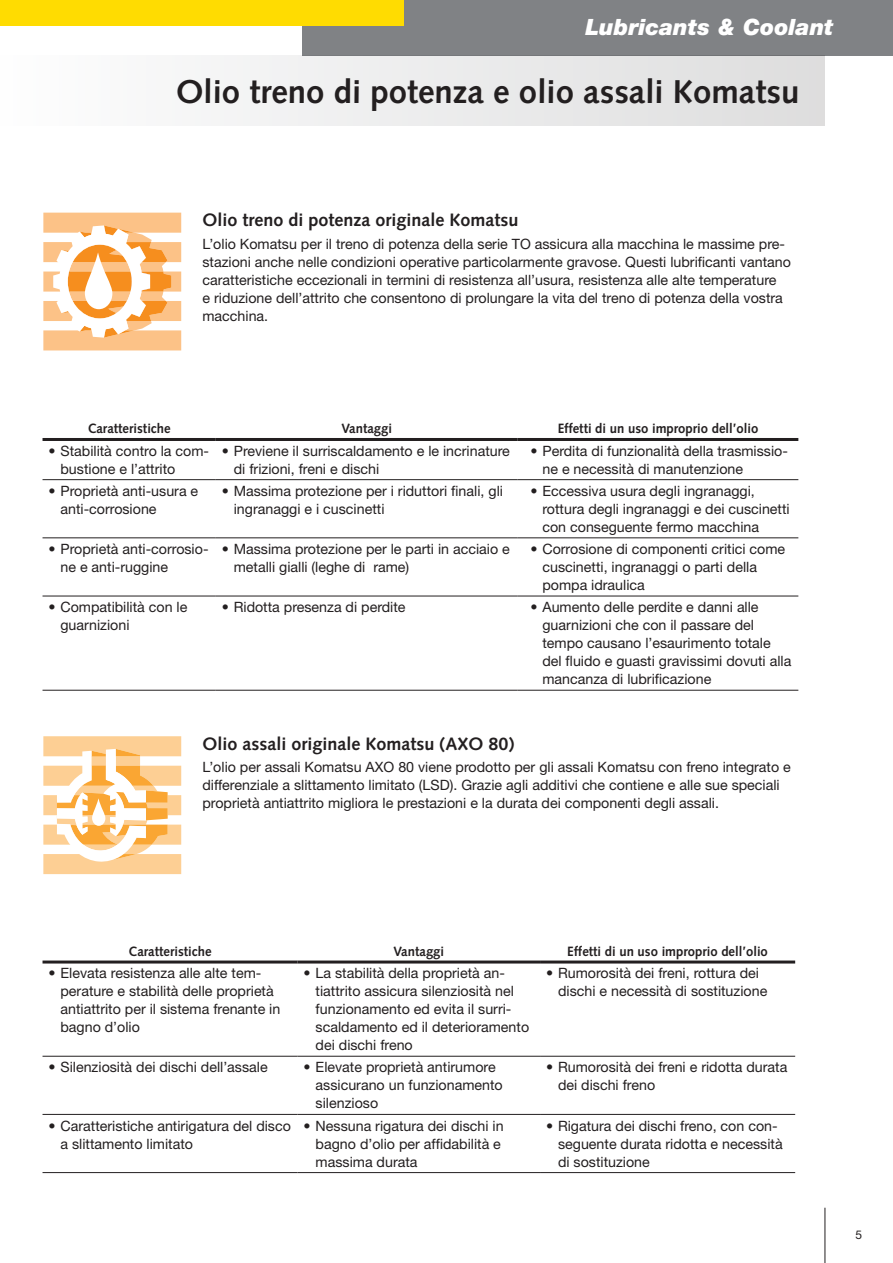
<style>
.page{position:relative;width:893px;height:1263px;background:#fff}
.page>*{position:absolute;margin:0;border:0;box-sizing:border-box;transform-origin:0 0}
.t1{font:700 33px "Syntax LTCE";color:#231f20}
.t2{font:italic 900 22.5px "Helvetica Neue LT Pro";color:#fff}
.t3{font:700 18px "Syntax LTCE";color:#231f20}
.t4{font:14.25px/18px "Helvetica Neue LT Pro";color:#231f20}
.t5{font:700 13.5px "Syntax LTCE";color:#231f20}
.t6{font:12px "Helvetica Neue LT Pro";color:#231f20}
</style>
<div class="page">
<div style="left:303px;top:0;width:590px;height:55px;background:#808285"></div>
<div style="left:0;top:55px;width:825px;height:70px;background:linear-gradient(to right,#fdfdfe,#ddddde)"></div>
<div style="left:0;top:0;width:404px;height:26px;background:#ffdc01"></div>
<svg style="left:43px;top:213px;width:138px;height:137px"></svg>
<svg style="left:43px;top:736px;width:138px;height:138px"></svg>
<hr style="left:825px;top:1208px;width:1px;height:55px;background:#231f20">
<hr style="left:43px;top:479px;width:173px;height:1px;background:#231f20">
<hr style="left:216px;top:479px;width:302px;height:1px;background:#231f20">
<hr style="left:518px;top:479px;width:280px;height:1px;background:#231f20">
<hr style="left:43px;top:537px;width:173px;height:1px;background:#231f20">
<hr style="left:216px;top:537px;width:302px;height:1px;background:#231f20">
<hr style="left:518px;top:537px;width:280px;height:1px;background:#231f20">
<hr style="left:43px;top:596px;width:173px;height:1px;background:#231f20">
<hr style="left:216px;top:596px;width:302px;height:1px;background:#231f20">
<hr style="left:518px;top:596px;width:280px;height:1px;background:#231f20">
<hr style="left:43px;top:690px;width:173px;height:1px;background:#231f20">
<hr style="left:216px;top:690px;width:302px;height:1px;background:#231f20">
<hr style="left:518px;top:690px;width:280px;height:1px;background:#231f20">
<hr style="left:43px;top:438px;width:173px;height:3px;background:#231f20">
<hr style="left:216px;top:438px;width:302px;height:3px;background:#231f20">
<hr style="left:518px;top:438px;width:280px;height:3px;background:#231f20">
<hr style="left:43px;top:1056px;width:255px;height:1px;background:#231f20">
<hr style="left:298px;top:1056px;width:242px;height:1px;background:#231f20">
<hr style="left:540px;top:1056px;width:255px;height:1px;background:#231f20">
<hr style="left:43px;top:1114px;width:255px;height:1px;background:#231f20">
<hr style="left:298px;top:1114px;width:242px;height:1px;background:#231f20">
<hr style="left:540px;top:1114px;width:255px;height:1px;background:#231f20">
<hr style="left:43px;top:1172px;width:255px;height:1px;background:#231f20">
<hr style="left:298px;top:1172px;width:242px;height:1px;background:#231f20">
<hr style="left:540px;top:1172px;width:255px;height:1px;background:#231f20">
<hr style="left:43px;top:960px;width:255px;height:3px;background:#231f20">
<hr style="left:298px;top:960px;width:242px;height:3px;background:#231f20">
<hr style="left:540px;top:960px;width:255px;height:3px;background:#231f20">
<h2 class="t2" style="left:585px;top:14px;width:249px">Lubricants &amp; Coolant</h2>
<h1 class="t1" style="left:176px;top:73px;width:625px">Olio treno di potenza e olio assali Komatsu</h1>
<p class="t3" style="left:202px;top:210px;width:318px">Olio treno di potenza originale Komatsu</p>
<p class="t4" style="left:202px;top:234px;width:590px">L’olio Komatsu per il treno di potenza della serie TO assicura alla macchina le massime pre&shy;stazioni anche nelle condizioni operative particolarmente gravose. Questi lubrificanti vantano caratteristiche eccezionali in termini di resistenza all’usura, resistenza alle alte temperature<br>e riduzione dell’attrito che consentono di prolungare la vita del treno di potenza della vostra macchina.</p>
<p class="t5" style="left:88px;top:421px;width:84px">Caratteristiche</p>
<p class="t5" style="left:341px;top:421px;width:52px">Vantaggi</p>
<p class="t5" style="left:558px;top:421px;width:202px">Effetti di un uso improprio dell’olio</p>
<p class="t4" style="left:61px;top:441px;width:150px;text-indent:-12px">• Stabilità contro la com&shy;bustione e l’attrito</p>
<p class="t4" style="left:234px;top:441px;width:278px;text-indent:-12px">• Previene il surriscaldamento e le incrinature di frizioni, freni e dischi</p>
<p class="t4" style="left:542px;top:441px;width:247px;text-indent:-12px">• Perdita di funzionalità della trasmissio&shy;ne e necessità di manutenzione</p>
<p class="t4" style="left:61px;top:481px;width:139px;text-indent:-12px">• Proprietà anti-usura e anti-corrosione</p>
<p class="t4" style="left:234px;top:481px;width:271px;text-indent:-12px">• Massima protezione per i riduttori finali, gli ingranaggi e i cuscinetti</p>
<p class="t4" style="left:542px;top:481px;width:249px;text-indent:-12px">• Eccessiva usura degli ingranaggi, rottura degli ingranaggi e dei cuscinetti con conseguente fermo macchina</p>
<p class="t4" style="left:60px;top:540px;width:150px;text-indent:-12px">• Proprietà anti-corrosio&shy;ne e anti-ruggine</p>
<p class="t4" style="left:234px;top:540px;width:278px;text-indent:-12px">• Massima protezione per le parti in acciaio e metalli gialli (leghe di rame)</p>
<p class="t4" style="left:542px;top:540px;width:244px;text-indent:-12px">• Corrosione di componenti critici come cuscinetti, ingranaggi o parti della pompa idraulica</p>
<p class="t4" style="left:60px;top:598px;width:128px;text-indent:-12px">• Compatibilità con le guarnizioni</p>
<p class="t4" style="left:222px;top:598px;width:185px">• Ridotta presenza di perdite</p>
<p class="t4" style="left:542px;top:598px;width:250px;text-indent:-12px">• Aumento delle perdite e danni alle guarnizioni che con il passare del tempo causano l’esaurimento totale del fluido e guasti gravissimi dovuti alla mancanza di lubrificazione</p>
<p class="t3" style="left:202px;top:733px;width:313px">Olio assali originale Komatsu (AXO 80)</p>
<p class="t4" style="left:202px;top:758px;width:590px">L’olio per assali Komatsu AXO 80 viene prodotto per gli assali Komatsu con freno integrato e differenziale a slittamento limitato (LSD). Grazie agli additivi che contiene e alle sue speciali proprietà antiattrito migliora le prestazioni e la durata dei componenti degli assali.</p>
<p class="t5" style="left:129px;top:944px;width:84px">Caratteristiche</p>
<p class="t5" style="left:393px;top:944px;width:52px">Vantaggi</p>
<p class="t5" style="left:567px;top:944px;width:202px">Effetti di un uso improprio dell’olio</p>
<p class="t4" style="left:61px;top:964px;width:221px;text-indent:-12px">• Elevata resistenza alle alte tem&shy;perature e stabilità delle proprietà antiattrito per il sistema frenante in bagno d’olio</p>
<p class="t4" style="left:316px;top:964px;width:215px;text-indent:-12px">• La stabilità della proprietà an&shy;tiattrito assicura silenziosità nel funzionamento ed evita il surri&shy;scaldamento ed il deterioramento dei dischi freno</p>
<p class="t4" style="left:558px;top:964px;width:211px;text-indent:-12px">• Rumorosità dei freni, rottura dei dischi e necessità di sostituzione</p>
<p class="t4" style="left:49px;top:1058px;width:221px">• Silenziosità dei dischi dell’assale</p>
<p class="t4" style="left:316px;top:1058px;width:189px;text-indent:-12px">• Elevate proprietà antirumore assicurano un funzionamento silenzioso</p>
<p class="t4" style="left:558px;top:1058px;width:231px;text-indent:-12px">• Rumorosità dei freni e ridotta durata dei dischi freno</p>
<p class="t4" style="left:61px;top:1116px;width:232px;text-indent:-12px">• Caratteristiche antirigatura del disco a slittamento limitato</p>
<p class="t4" style="left:316px;top:1116px;width:189px;text-indent:-12px">• Nessuna rigatura dei dischi in bagno d’olio per affidabilità e massima durata</p>
<p class="t4" style="left:558px;top:1116px;width:226px;text-indent:-12px">• Rigatura dei dischi freno, con con&shy;seguente durata ridotta e necessità di sostituzione</p>
<p class="t6" style="left:856px;top:1227px;width:8px">5</p>
</div>
